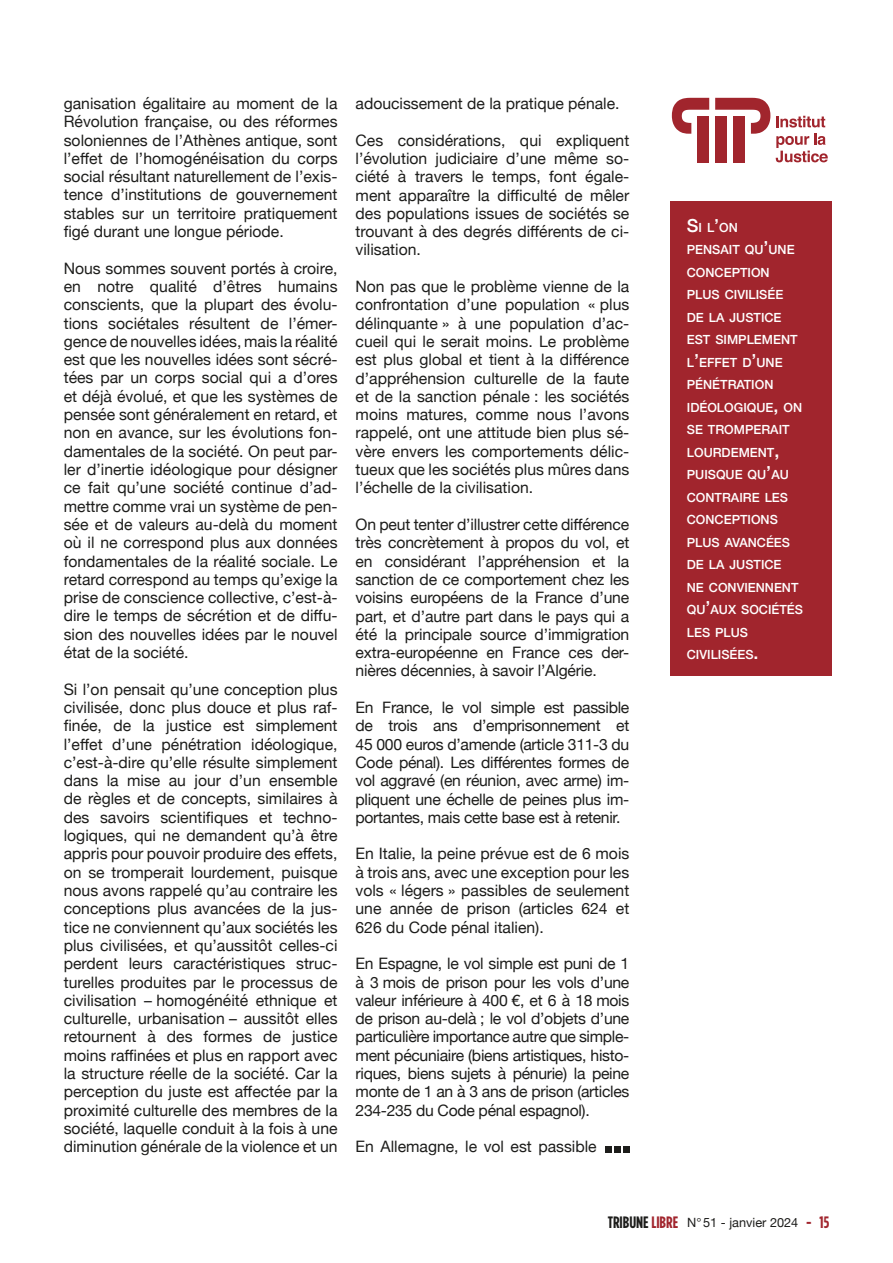
<style>
.page{position:relative;width:893px;height:1263px;background:#fff}
.page>*{position:absolute;margin:0;border:0;box-sizing:border-box;transform-origin:0 0}
.t1{font:15.75px/18.3px "Helvetica Neue";color:#1d1d1b;text-align:justify}
.t2{font:12.75px "Helvetica Neue";color:#1d1d1b}
.t3{font:500 12.6px/22.5px "Helvetica Neue";color:#fff}
.s1{font-size:18px}
.s2{font-family:"Gotham Condensed";font-weight:700;font-size:16.5px}
.s3{font-family:"Gotham Condensed";font-weight:700;font-size:16.5px;color:#a1252d}
</style>
<div class="page">
<svg style="left:776px;top:116px;width:52px;height:46px"></svg>
<div style="left:715px;top:116px;width:12px;height:46px;background:#a1252d"></div>
<div style="left:733px;top:116px;width:12px;height:46px;background:#a1252d"></div>
<div style="left:697px;top:116px;width:12px;height:46px;background:#a1252d"></div>
<svg style="left:672px;top:98px;width:37px;height:36px"></svg>
<svg style="left:715px;top:98px;width:55px;height:36px"></svg>
<div style="left:605px;top:1146px;width:7px;height:6px;background:#1d1d1b"></div>
<svg style="left:614px;top:1146px;width:15px;height:6px"></svg>
<div style="left:670px;top:201px;width:161px;height:475px;background:#a1252d"></div>
<p class="t1" style="left:64px;top:95px;width:275px">ganisation égalitaire au moment de la Révolution française, ou des réformes soloniennes de l’Athènes antique, sont l’effet de l’homogénéisation du corps social résultant naturellement de l’exis&shy;tence d’institutions de gouvernement stables sur un territoire pratiquement figé durant une longue période.</p>
<p class="t1" style="left:64px;top:260px;width:275px">Nous sommes souvent portés à croire, en notre qualité d’êtres humains conscients, que la plupart des évolu&shy;tions sociétales résultent de l’émer&shy;gence de nouvelles idées, mais la réalité est que les nouvelles idées sont sécré&shy;tées par un corps social qui a d’ores et déjà évolué, et que les systèmes de pensée sont généralement en retard, et non en avance, sur les évolutions fon&shy;damentales de la société. On peut par&shy;ler d’inertie idéologique pour désigner ce fait qu’une société continue d’ad&shy;mettre comme vrai un système de pen&shy;sée et de valeurs au-delà du moment où il ne correspond plus aux données fondamentales de la réalité sociale. Le retard correspond au temps qu’exige la prise de conscience collective, c’est-à&shy;dire le temps de sécrétion et de diffu&shy;sion des nouvelles idées par le nouvel état de la société.</p>
<p class="t1" style="left:64px;top:681px;width:275px">Si l’on pensait qu’une conception plus civilisée, donc plus douce et plus raf&shy;finée, de la justice est simplement l’effet d’une pénétration idéologique, c’est-à-dire qu’elle résulte simplement dans la mise au jour d’un ensemble de règles et de concepts, similaires à des savoirs scientifiques et techno&shy;logiques, qui ne demandent qu’à être appris pour pouvoir produire des effets, on se tromperait lourdement, puisque nous avons rappelé qu’au contraire les conceptions plus avancées de la jus&shy;tice ne conviennent qu’aux sociétés les plus civilisées, et qu’aussitôt celles-ci perdent leurs caractéristiques struc&shy;turelles produites par le processus de civilisation – homogénéité ethnique et culturelle, urbanisation – aussitôt elles retournent à des formes de justice moins raffinées et plus en rapport avec la structure réelle de la société. Car la perception du juste est affectée par la proximité culturelle des membres de la société, laquelle conduit à la fois à une diminution générale de la violence et un</p>
<p class="t1" style="left:356px;top:95px;width:266px">adoucissement de la pratique pénale.</p>
<p class="t1" style="left:356px;top:132px;width:275px">Ces considérations, qui expliquent l’évolution judiciaire d’une même so&shy;ciété à travers le temps, font égale&shy;ment apparaître la difficulté de mêler des populations issues de sociétés se trouvant à des degrés différents de ci&shy;vilisation.</p>
<p class="t1" style="left:356px;top:278px;width:275px">Non pas que le problème vienne de la confrontation d’une population « plus délinquante » à une population d’ac&shy;cueil qui le serait moins. Le problème est plus global et tient à la différence d’appréhension culturelle de la faute et de la sanction pénale : les sociétés moins matures, comme nous l’avons rappelé, ont une attitude bien plus sé&shy;vère envers les comportements délic&shy;tueux que les sociétés plus mûres dans l’échelle de la civilisation.</p>
<p class="t1" style="left:356px;top:516px;width:275px">On peut tenter d’illustrer cette différence très concrètement à propos du vol, et en considérant l’appréhension et la sanction de ce comportement chez les voisins européens de la France d’une part, et d’autre part dans le pays qui a été la principale source d’immigration extra-européenne en France ces der&shy;nières décennies, à savoir l’Algérie.</p>
<p class="t1" style="left:356px;top:699px;width:275px">En France, le vol simple est passible de trois ans d’emprisonnement et 45 000 euros d’amende (article 311-3 du Code pénal). Les différentes formes de vol aggravé (en réunion, avec arme) im&shy;pliquent une échelle de peines plus im&shy;portantes, mais cette base est à retenir.</p>
<p class="t1" style="left:356px;top:845px;width:275px">En Italie, la peine prévue est de 6 mois à trois ans, avec une exception pour les vols « légers » passibles de seulement une année de prison (articles 624 et 626 du Code pénal italien).</p>
<p class="t1" style="left:356px;top:955px;width:275px">En Espagne, le vol simple est puni de 1 à 3 mois de prison pour les vols d’une valeur inférieure à 400 €, et 6 à 18 mois de prison au-delà ; le vol d’objets d’une particulière importance autre que simple&shy;ment pécuniaire (biens artistiques, histo&shy;riques, biens sujets à pénurie) la peine monte de 1 an à 3 ans de prison (articles 234-235 du Code pénal espagnol).</p>
<p class="t1" style="left:356px;top:1138px;width:243px">En Allemagne, le vol est passible</p>
<p class="t3" style="left:687px;top:215px;width:118px"><span class="s1">S</span>I L<span class="s1">’</span>ON<br>PENSAIT QU<span class="s1">’</span>UNE<br>CONCEPTION<br>PLUS CIVILISÉE<br>DE LA JUSTICE<br>EST SIMPLEMENT<br>L<span class="s1">’</span>EFFET D<span class="s1">’</span>UNE<br>PÉNÉTRATION<br>IDÉOLOGIQUE<span class="s1">,</span> ON<br>SE TROMPERAIT<br>LOURDEMENT<span class="s1">,<br></span>PUISQUE QU<span class="s1">’</span>AU<br>CONTRAIRE LES<br>CONCEPTIONS<br>PLUS AVANCÉES<br>DE LA JUSTICE<br>NE CONVIENNENT<br>QU<span class="s1">’</span>AUX SOCIÉTÉS<br>LES PLUS<br>CIVILISÉES<span class="s1">.</span></p>
<p class="t2" style="left:608px;top:1214px;width:223px"><span class="s2">TRIBUNE</span> <span class="s3">LIBRE</span> N°51 - janvier 2024 <span class="s3">- 15</span></p>
</div>
